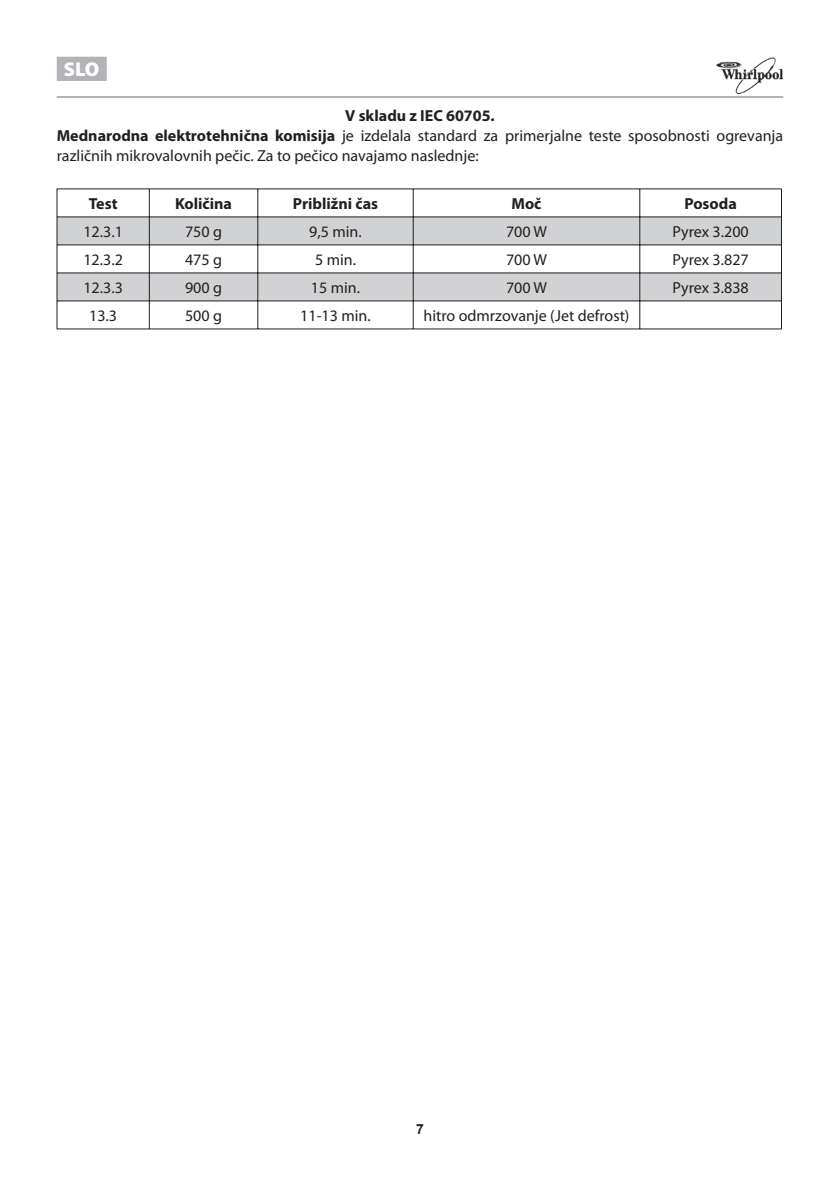
<style>
.page{position:relative;width:840px;height:1191px;background:#fff}
.page>*{position:absolute;margin:0;border:0;box-sizing:border-box;transform-origin:0 0}
.t1{font:900 20px "Myriad Pro";color:#fff}
.t2{font:16px/20px "Myriad Pro";color:#231f20}
.t3{font:700 16px "Myriad Pro";color:#231f20}
.t4{font:700 14px "Arial";color:#231f20}
.s1{font-weight:700}
</style>
<div class="page">
<hr style="left:57px;top:96px;width:725px;height:2px;background:#b2b3b7">
<div style="left:58px;top:58px;width:48px;height:22px;background:#b2b3b7"></div>
<div style="left:57px;top:57px;width:50px;height:24px;border:2px solid #b2b3b7"></div>
<img style="left:716px;top:57px;width:66px;height:36px">
<svg style="left:58px;top:217px;width:722px;height:83px;fill:#d1d2d4"></svg>
<hr style="left:57px;top:188px;width:92px;height:1px;background:#231f20">
<hr style="left:149px;top:188px;width:109px;height:1px;background:#231f20">
<hr style="left:258px;top:188px;width:155px;height:1px;background:#231f20">
<hr style="left:413px;top:188px;width:226px;height:1px;background:#231f20">
<hr style="left:639px;top:188px;width:142px;height:1px;background:#231f20">
<hr style="left:57px;top:216px;width:92px;height:1px;background:#231f20">
<hr style="left:149px;top:216px;width:109px;height:1px;background:#231f20">
<hr style="left:258px;top:216px;width:155px;height:1px;background:#231f20">
<hr style="left:413px;top:216px;width:226px;height:1px;background:#231f20">
<hr style="left:639px;top:216px;width:142px;height:1px;background:#231f20">
<hr style="left:57px;top:244px;width:92px;height:1px;background:#231f20">
<hr style="left:149px;top:244px;width:109px;height:1px;background:#231f20">
<hr style="left:258px;top:244px;width:155px;height:1px;background:#231f20">
<hr style="left:413px;top:244px;width:226px;height:1px;background:#231f20">
<hr style="left:639px;top:244px;width:142px;height:1px;background:#231f20">
<hr style="left:57px;top:272px;width:92px;height:1px;background:#231f20">
<hr style="left:149px;top:272px;width:109px;height:1px;background:#231f20">
<hr style="left:258px;top:272px;width:155px;height:1px;background:#231f20">
<hr style="left:413px;top:272px;width:226px;height:1px;background:#231f20">
<hr style="left:639px;top:272px;width:142px;height:1px;background:#231f20">
<hr style="left:57px;top:300px;width:92px;height:1px;background:#231f20">
<svg style="left:57px;top:189px;width:1px;height:139px"></svg>
<hr style="left:149px;top:300px;width:109px;height:1px;background:#231f20">
<svg style="left:149px;top:189px;width:1px;height:139px"></svg>
<hr style="left:258px;top:300px;width:155px;height:1px;background:#231f20">
<svg style="left:257px;top:189px;width:1px;height:139px"></svg>
<hr style="left:413px;top:300px;width:226px;height:1px;background:#231f20">
<svg style="left:412px;top:189px;width:1px;height:139px"></svg>
<hr style="left:639px;top:300px;width:142px;height:1px;background:#231f20">
<svg style="left:639px;top:189px;width:1px;height:139px"></svg>
<svg style="left:780px;top:189px;width:1px;height:113px"></svg>
<hr style="left:57px;top:328px;width:724px;height:1px;background:#231f20">
<p class="t1" style="left:64px;top:58px;width:37px">SLO</p>
<p class="t2" style="left:57px;top:106px;width:727px;text-indent:288px"><span class="s1">V skladu z IEC 60705.<br>Mednarodna elektrotehnična komisija</span> je izdelala standard za primerjalne teste sposobnosti ogrevanja različnih mikrovalovnih pečic. Za to pečico navajamo naslednje:</p>
<p class="t3" style="left:89px;top:197px;width:30px">Test</p>
<p class="t3" style="left:175px;top:197px;width:59px">Količina</p>
<p class="t3" style="left:293px;top:197px;width:87px">Približni čas</p>
<p class="t3" style="left:511px;top:197px;width:31px">Moč</p>
<p class="t3" style="left:684px;top:197px;width:54px">Posoda</p>
<p class="t2" style="left:83px;top:223px;width:41px">12.3.1</p>
<p class="t2" style="left:185px;top:223px;width:38px">750 g</p>
<p class="t2" style="left:309px;top:223px;width:54px">9,5 min.</p>
<p class="t2" style="left:505px;top:223px;width:42px">700 W</p>
<p class="t2" style="left:672px;top:223px;width:78px">Pyrex 3.200</p>
<p class="t2" style="left:83px;top:251px;width:41px">12.3.2</p>
<p class="t2" style="left:185px;top:251px;width:38px">475 g</p>
<p class="t2" style="left:315px;top:251px;width:42px">5 min.</p>
<p class="t2" style="left:505px;top:251px;width:42px">700 W</p>
<p class="t2" style="left:672px;top:251px;width:78px">Pyrex 3.827</p>
<p class="t2" style="left:83px;top:279px;width:41px">12.3.3</p>
<p class="t2" style="left:185px;top:279px;width:38px">900 g</p>
<p class="t2" style="left:311px;top:279px;width:51px">15 min.</p>
<p class="t2" style="left:505px;top:279px;width:42px">700 W</p>
<p class="t2" style="left:672px;top:279px;width:78px">Pyrex 3.838</p>
<p class="t2" style="left:89px;top:307px;width:29px">13.3</p>
<p class="t2" style="left:185px;top:307px;width:38px">500 g</p>
<p class="t2" style="left:300px;top:307px;width:72px">11-13 min.</p>
<p class="t2" style="left:423px;top:307px;width:207px">hitro odmrzovanje (Jet defrost)</p>
<p class="t4" style="left:416px;top:1121px;width:9px">7</p>
</div>
